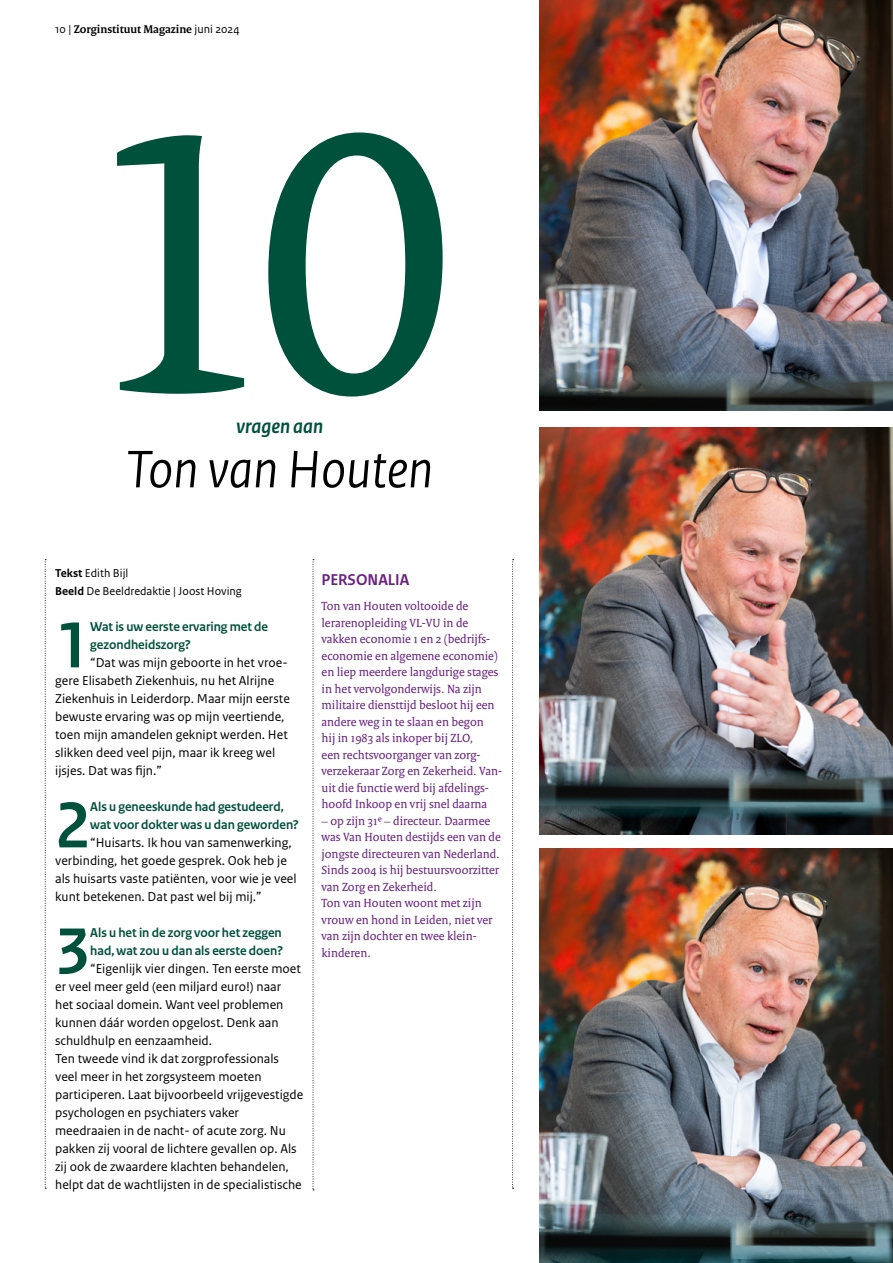
<style>
.page{position:relative;width:893px;height:1263px;background:#fff}
.page>*{position:absolute;margin:0;border:0;box-sizing:border-box;transform-origin:0 0}
.t1{font:700 68.4px "Rijksoverheid Sans Heading";color:#00513c}
.t2{font:italic 55.5px "Rijksoverheid Sans Heading";color:#000}
.t3{font:italic 700 21px "Rijksoverheid Sans Heading";color:#00513c}
.t4{font:700 16.5px "Rijksoverheid Sans Heading";color:#682280}
.t5{font:13.5px/18px "Rijksoverheid Sans Text";color:#000}
.t6{font:700 13.5px/18px "Rijksoverheid Sans Heading";color:#00513c}
.t7{font:12.75px/16.5px "Rijksoverheid Serif";color:#682280}
.t8{font:12px/18px "Rijksoverheid Sans Text";color:#000}
.t9{font:700 12px "Rijksoverheid Serif";color:#000}
.s1{font-family:"Rijksoverheid Sans Text";font-weight:400}
.s2{font-weight:700}
</style>
<div class="page">
<svg style="left:313px;top:559px;width:1px;height:631px"></svg>
<svg style="left:512px;top:559px;width:2px;height:630px"></svg>
<svg style="left:45px;top:559px;width:1px;height:630px"></svg>
<img style="left:540px;top:0;width:353px;height:410px">
<img style="left:540px;top:427px;width:353px;height:408px">
<img style="left:540px;top:848px;width:353px;height:415px">
<svg style="left:117px;top:132px;width:326px;height:264px"></svg>
<p class="t9" style="left:55px;top:22px;width:186px"><span class="s1">10 |</span> Zorginstituut Magazine <span class="s1">juni 2024</span></p>
<h3 class="t3" style="left:237px;top:415px;width:88px">vragen aan</h3>
<h2 class="t2" style="left:127px;top:438px;width:308px">Ton van Houten</h2>
<p class="t8" style="left:55px;top:565px;width:188px"><span class="s2">Tekst</span> Edith Bijl<br><span class="s2">Beeld</span> De Beeldredaktie | Joost Hoving</p>
<h1 class="t1" style="left:55px;top:607px;width:37px">1</h1>
<p class="t6" style="left:90px;top:618px;width:179px">Wat is uw eerste ervaring met de gezondheidszorg?</p>
<p class="t5" style="left:55px;top:654px;width:236px;text-indent:35px">“Dat was mijn geboorte in het vroe&shy;gere Elisabeth Ziekenhuis, nu het Alrijne Ziekenhuis in Leiderdorp. Maar mijn eerste bewuste ervaring was op mijn veertiende, toen mijn amandelen geknipt werden. Het slikken deed veel pijn, maar ik kreeg wel ijsjes. Dat was fijn.”</p>
<h1 class="t1" style="left:55px;top:787px;width:37px">2</h1>
<p class="t6" style="left:90px;top:798px;width:210px">Als u geneeskunde had gestudeerd, wat voor dokter was u dan geworden?</p>
<p class="t5" style="left:55px;top:834px;width:243px;text-indent:35px">“Huisarts. Ik hou van samenwerking, verbinding, het goede gesprek. Ook heb je als huisarts vaste patiënten, voor wie je veel kunt betekenen. Dat past wel bij mij.”</p>
<h1 class="t1" style="left:55px;top:913px;width:37px">3</h1>
<p class="t6" style="left:90px;top:924px;width:194px">Als u het in de zorg voor het zeggen had, wat zou u dan als eerste doen?</p>
<p class="t5" style="left:55px;top:960px;width:250px;text-indent:35px">“Eigenlijk vier dingen. Ten eerste moet er veel meer geld (een miljard euro!) naar<br>het sociaal domein. Want veel problemen kunnen dáár worden opgelost. Denk aan schuldhulp en eenzaamheid.<br>Ten tweede vind ik dat zorgprofessionals veel meer in het zorgsysteem moeten participeren. Laat bijvoorbeeld vrijgevestigde psychologen en psychiaters vaker meedraaien in de nacht- of acute zorg. Nu pakken zij vooral de lichtere gevallen op. Als zij ook de zwaardere klachten behandelen, helpt dat de wachtlijsten in de specialistische</p>
<p class="t4" style="left:322px;top:570px;width:89px">PERSONALIA</p>
<p class="t7" style="left:322px;top:598px;width:182px">Ton van Houten voltooide de lerarenopleiding VL-VU in de vakken economie 1 en 2 (bedrijfs&shy;economie en algemene economie) en liep meerdere langdurige stages in het vervolgonderwijs. Na zijn militaire diensttijd besloot hij een andere weg in te slaan en begon<br>hij in 1983 als inkoper bij ZLO,<br>een rechtsvoorganger van zorg&shy;verzekeraar Zorg en Zekerheid. Van&shy;uit die functie werd bij afdelings&shy;hoofd Inkoop en vrij snel daarna</p>
<p class="t7" style="left:322px;top:812px;width:181px">– op zijn 31e – directeur. Daarmee was Van Houten destijds een van de jongste directeuren van Nederland.<br>Sinds 2004 is hij bestuursvoorzitter van Zorg en Zekerheid.<br>Ton van Houten woont met zijn vrouw en hond in Leiden, niet ver van zijn dochter en twee klein&shy;kinderen.</p>
</div>
